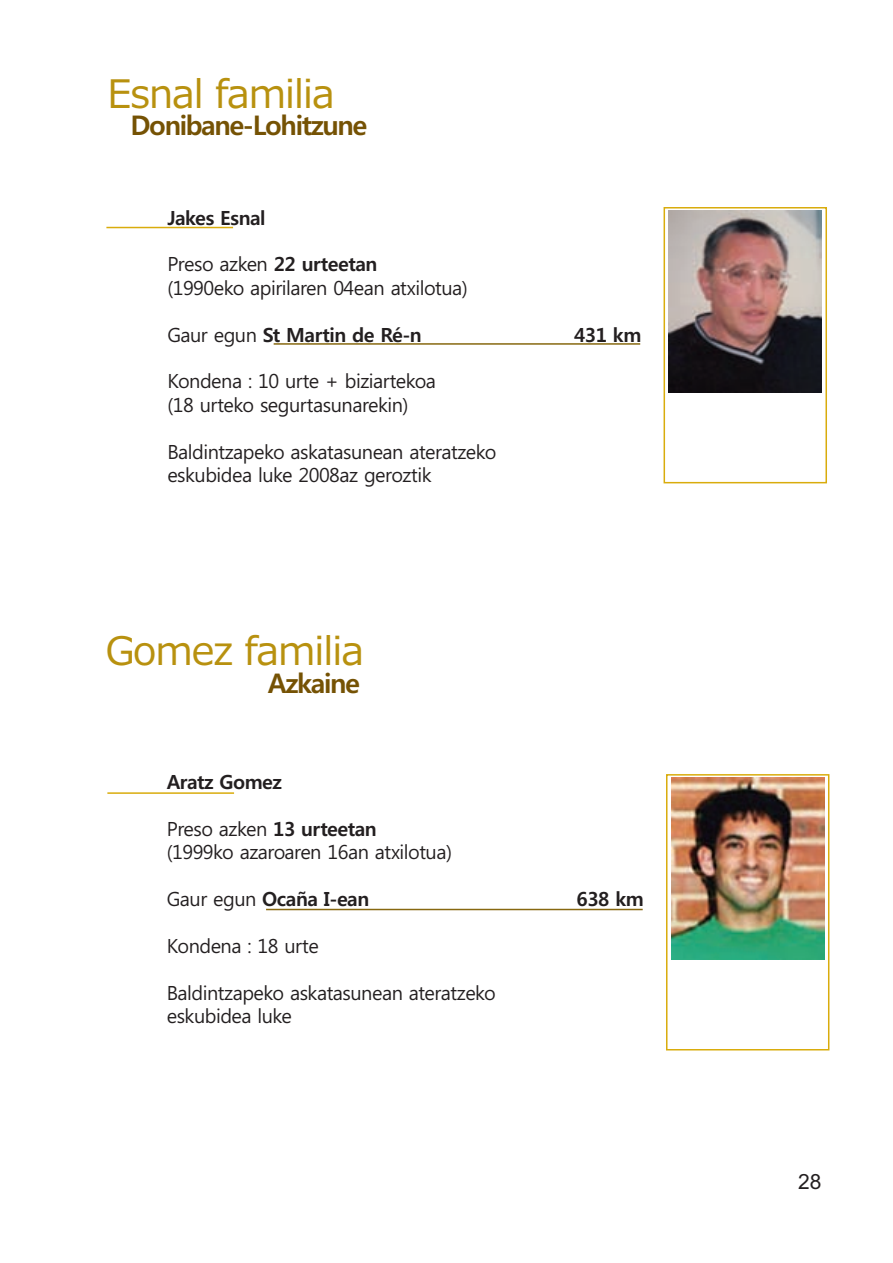
<style>
.page{position:relative;width:893px;height:1263px;background:#fff}
.page>*{position:absolute;margin:0;border:0;box-sizing:border-box;transform-origin:0 0}
.t1{font:39px "Meiryo";letter-spacing:-.025em;color:#b8910f}
.t2{font:700 27px "Malgun Gothic";letter-spacing:-.05em;color:#755204}
.t3{font:21px "Arial";color:#231f20}
.t4{font:19.5px/23.4px "Malgun Gothic";letter-spacing:-.025em;color:#231f20}
.t5{font:700 19.5px "Malgun Gothic";letter-spacing:-.025em;color:#231f20}
.s1{font-weight:700}
.s2{font-weight:400}
</style>
<div class="page">
<hr style="left:106px;top:227px;width:127px;height:1px;background:#d9ac0c">
<img style="left:668px;top:210px;width:153px;height:182px">
<div style="left:663px;top:207px;width:164px;height:276px;border:2px solid #d9ac0c"></div>
<hr style="left:274px;top:343px;width:366px;height:2px;background:#876810">
<hr style="left:107px;top:792px;width:127px;height:2px;background:#d9ac0c">
<img style="left:671px;top:777px;width:153px;height:182px">
<div style="left:666px;top:774px;width:163px;height:276px;border:2px solid #d9ac0c"></div>
<hr style="left:266px;top:909px;width:377px;height:1px;background:#876810">
<h1 class="t1" style="left:107px;top:72px;width:229px">Esnal familia</h1>
<h2 class="t2" style="left:130px;top:110px;width:238px">Donibane-Lohitzune</h2>
<p class="t5" style="left:167px;top:206px;width:100px">Jakes Esnal</p>
<p class="t4" style="left:167px;top:253px;width:302px">Preso azken <span class="s1">22 urteetan<br></span>(1990eko apirilaren 04ean atxilotua)</p>
<p class="t5" style="left:167px;top:323px;width:256px"><span class="s2">Gaur egun</span> St Martin de Ré-n</p>
<p class="t5" style="left:574px;top:323px;width:69px">431 km</p>
<p class="t4" style="left:167px;top:370px;width:270px">Kondena : 10 urte + biziartekoa (18 urteko segurtasunarekin)</p>
<p class="t4" style="left:167px;top:440px;width:331px">Baldintzapeko askatasunean ateratzeko eskubidea luke 2008az geroztik</p>
<h1 class="t1" style="left:106px;top:629px;width:260px">Gomez familia</h1>
<h2 class="t2" style="left:268px;top:668px;width:94px">Azkaine</h2>
<p class="t5" style="left:167px;top:771px;width:117px">Aratz Gomez</p>
<p class="t4" style="left:167px;top:818px;width:287px">Preso azken <span class="s1">13 urteetan<br></span>(1999ko azaroaren 16an atxilotua)</p>
<p class="t5" style="left:167px;top:888px;width:204px"><span class="s2">Gaur egun</span> Ocaña I-ean</p>
<p class="t5" style="left:577px;top:888px;width:69px">638 km</p>
<p class="t4" style="left:167px;top:935px;width:154px">Kondena : 18 urte</p>
<p class="t4" style="left:167px;top:981px;width:331px">Baldintzapeko askatasunean ateratzeko eskubidea luke</p>
<p class="t3" style="left:798px;top:1169px;width:25px">28</p>
</div>
